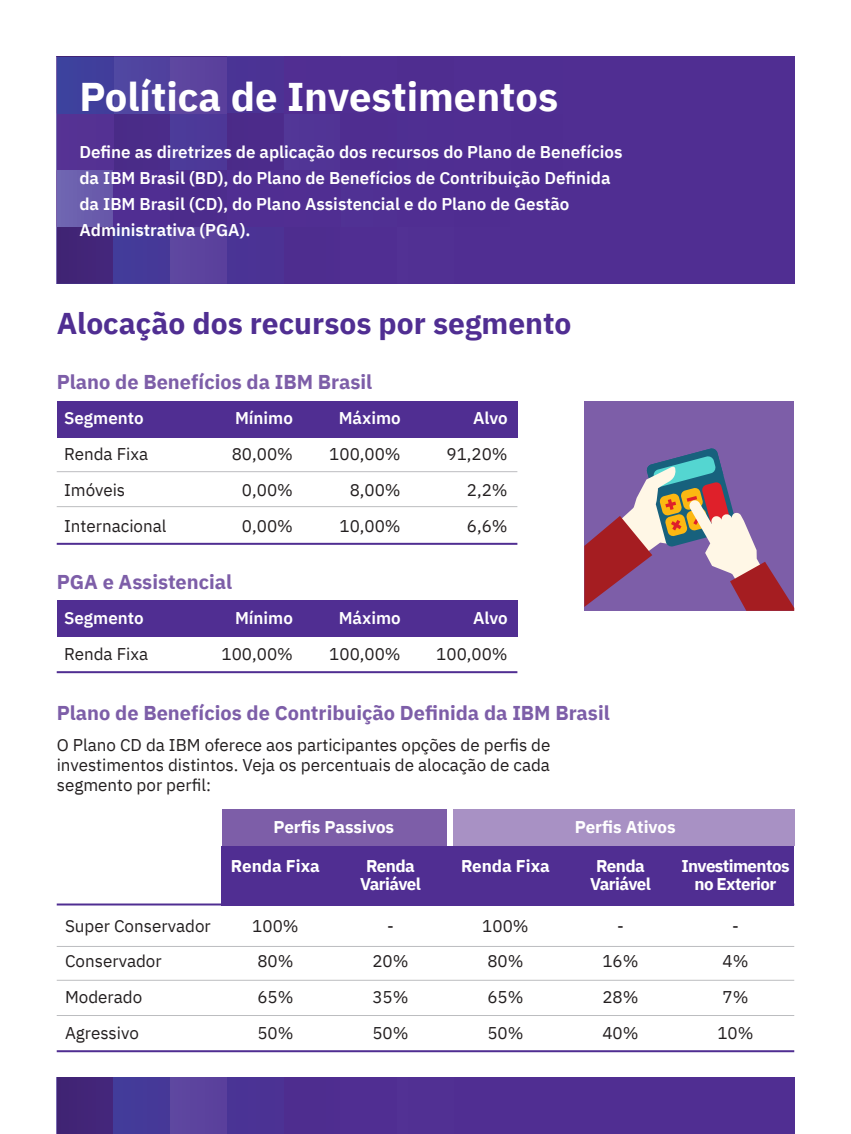
<style>
.page{position:relative;width:851px;height:1134px;background:#fff}
.page>*{position:absolute;margin:0;border:0;box-sizing:border-box;transform-origin:0 0}
.t1{font:700 40px "IBM Plex Sans";color:#fff}
.t2{font:700 30px "IBM Plex Sans";color:#502e92}
.t3{font:700 20px "IBM Plex Sans";color:#7d5ea8}
.t4{font:17px/20px "IBM Plex Sans";color:#231f20;text-align:justify}
.t5{font:600 17px/26px "IBM Plex Sans";color:#fff}
.t6{font:700 17px/18px "IBM Plex Sans";letter-spacing:-.035em;color:#fff;text-align:center}
.t7{font:700 17px "IBM Plex Sans";color:#fff}
</style>
<div class="page">
<hr style="left:794px;top:113px;width:1px;height:57px;background:#342461">
<hr style="left:794px;top:170px;width:1px;height:57px;background:#b6e4f9">
<hr style="left:794px;top:227px;width:1px;height:56px;background:#54aadf">
<hr style="left:794px;top:57px;width:1px;height:56px;background:#3790ce">
<div style="left:57px;top:57px;width:737px;height:226px;background:#502e92"></div>
<div style="left:57px;top:401px;width:460px;height:37px;background:#502e92"></div>
<hr style="left:57px;top:543px;width:460px;height:2px;background:#502e92">
<hr style="left:57px;top:471px;width:460px;height:1px;background:#bcbdc0">
<hr style="left:57px;top:506px;width:460px;height:1px;background:#bcbdc0">
<div style="left:57px;top:600px;width:460px;height:37px;background:#502e92"></div>
<hr style="left:57px;top:671px;width:460px;height:2px;background:#502e92">
<div style="left:221px;top:846px;width:573px;height:59px;background:#502e92"></div>
<hr style="left:57px;top:1050px;width:737px;height:2px;background:#502e92">
<hr style="left:57px;top:946px;width:737px;height:1px;background:#bcbdc0">
<hr style="left:57px;top:980px;width:737px;height:1px;background:#bcbdc0">
<hr style="left:57px;top:1015px;width:737px;height:1px;background:#bcbdc0">
<div style="left:221px;top:809px;width:225px;height:37px;background:#7d5ea8"></div>
<div style="left:453px;top:809px;width:341px;height:37px;background:#a891c4"></div>
<hr style="left:57px;top:903px;width:737px;height:2px;background:#502e92">
<hr style="left:794px;top:1077px;width:1px;height:57px;background:#54aadf">
<svg style="left:57px;top:1077px;width:737px;height:57px;background:#4e3091"></svg>
<div style="left:584px;top:401px;width:210px;height:210px;background:#7d5ea8"></div>
<svg style="left:584px;top:448px;width:210px;height:163px"></svg>
<p class="t1" style="left:79px;top:65px;width:480px">Política de Investimentos</p>
<p class="t5" style="left:79px;top:137px;width:544px">Define as diretrizes de aplicação dos recursos do Plano de Benefícios da IBM Brasil (BD), do Plano de Benefícios de Contribuição Definida da IBM Brasil (CD), do Plano Assistencial e do Plano de Gestão Administrativa (PGA).</p>
<p class="t2" style="left:57px;top:299px;width:516px">Alocação dos recursos por segmento</p>
<p class="t3" style="left:57px;top:366px;width:317px">Plano de Benefícios da IBM Brasil</p>
<p class="t5" style="left:64px;top:404px;width:81px">Segmento</p>
<p class="t4" style="left:64px;top:443px;width:86px">Renda Fixa</p>
<p class="t4" style="left:64px;top:478px;width:63px">Imóveis</p>
<p class="t4" style="left:64px;top:514px;width:104px">Internacional</p>
<p class="t5" style="left:235px;top:404px;width:59px">Mínimo</p>
<p class="t4" style="left:232px;top:443px;width:63px">80,00%</p>
<p class="t4" style="left:242px;top:478px;width:52px">0,00%</p>
<p class="t4" style="left:242px;top:514px;width:52px">0,00%</p>
<p class="t5" style="left:338px;top:404px;width:63px">Máximo</p>
<p class="t4" style="left:329px;top:443px;width:73px">100,00%</p>
<p class="t4" style="left:349px;top:478px;width:52px">8,00%</p>
<p class="t4" style="left:339px;top:514px;width:63px">10,00%</p>
<p class="t5" style="left:473px;top:404px;width:36px">Alvo</p>
<p class="t4" style="left:446px;top:443px;width:63px">91,20%</p>
<p class="t4" style="left:467px;top:478px;width:42px">2,2%</p>
<p class="t4" style="left:467px;top:514px;width:42px">6,6%</p>
<p class="t3" style="left:57px;top:566px;width:177px">PGA e Assistencial</p>
<p class="t5" style="left:64px;top:603px;width:81px">Segmento</p>
<p class="t4" style="left:64px;top:642px;width:86px">Renda Fixa</p>
<p class="t5" style="left:235px;top:603px;width:59px">Mínimo</p>
<p class="t4" style="left:221px;top:642px;width:73px">100,00%</p>
<p class="t5" style="left:338px;top:603px;width:63px">Máximo</p>
<p class="t4" style="left:329px;top:642px;width:73px">100,00%</p>
<p class="t5" style="left:473px;top:603px;width:36px">Alvo</p>
<p class="t4" style="left:436px;top:642px;width:73px">100,00%</p>
<p class="t3" style="left:57px;top:697px;width:554px">Plano de Benefícios de Contribuição Definida da IBM Brasil</p>
<p class="t4" style="left:57px;top:734px;width:495px">O Plano CD da IBM oferece aos participantes opções de perfis de investimentos distintos. Veja os percentuais de alocação de cada segmento por perfil:</p>
<p class="t4" style="left:65px;top:914px;width:147px">Super Conservador</p>
<p class="t4" style="left:65px;top:950px;width:98px">Conservador</p>
<p class="t4" style="left:65px;top:986px;width:79px">Moderado</p>
<p class="t4" style="left:65px;top:1021px;width:75px">Agressivo</p>
<p class="t7" style="left:273px;top:813px;width:122px">Perfis Passivos</p>
<p class="t7" style="left:574px;top:813px;width:102px">Perfis Ativos</p>
<p class="t6" style="left:360px;top:855px;width:62px">Renda<br>Variável</p>
<p class="t7" style="left:461px;top:852px;width:90px">Renda Fixa</p>
<p class="t6" style="left:590px;top:855px;width:62px">Renda<br>Variável</p>
<p class="t6" style="left:681px;top:855px;width:110px">Investimentos no Exterior</p>
<p class="t7" style="left:231px;top:852px;width:90px">Renda Fixa</p>
<p class="t4" style="left:252px;top:914px;width:48px">100%</p>
<p class="t4" style="left:257px;top:950px;width:38px">80%</p>
<p class="t4" style="left:257px;top:986px;width:38px">65%</p>
<p class="t4" style="left:257px;top:1021px;width:38px">50%</p>
<p class="t4" style="left:387px;top:914px;width:8px">-</p>
<p class="t4" style="left:372px;top:950px;width:38px">20%</p>
<p class="t4" style="left:372px;top:986px;width:38px">35%</p>
<p class="t4" style="left:372px;top:1021px;width:38px">50%</p>
<p class="t4" style="left:482px;top:914px;width:48px">100%</p>
<p class="t4" style="left:487px;top:950px;width:38px">80%</p>
<p class="t4" style="left:487px;top:986px;width:38px">65%</p>
<p class="t4" style="left:487px;top:1021px;width:38px">50%</p>
<p class="t4" style="left:617px;top:914px;width:8px">-</p>
<p class="t4" style="left:602px;top:950px;width:38px">16%</p>
<p class="t4" style="left:602px;top:986px;width:38px">28%</p>
<p class="t4" style="left:602px;top:1021px;width:38px">40%</p>
<p class="t4" style="left:732px;top:914px;width:8px">-</p>
<p class="t4" style="left:722px;top:950px;width:27px">4%</p>
<p class="t4" style="left:722px;top:986px;width:27px">7%</p>
<p class="t4" style="left:717px;top:1021px;width:38px">10%</p>
</div>
